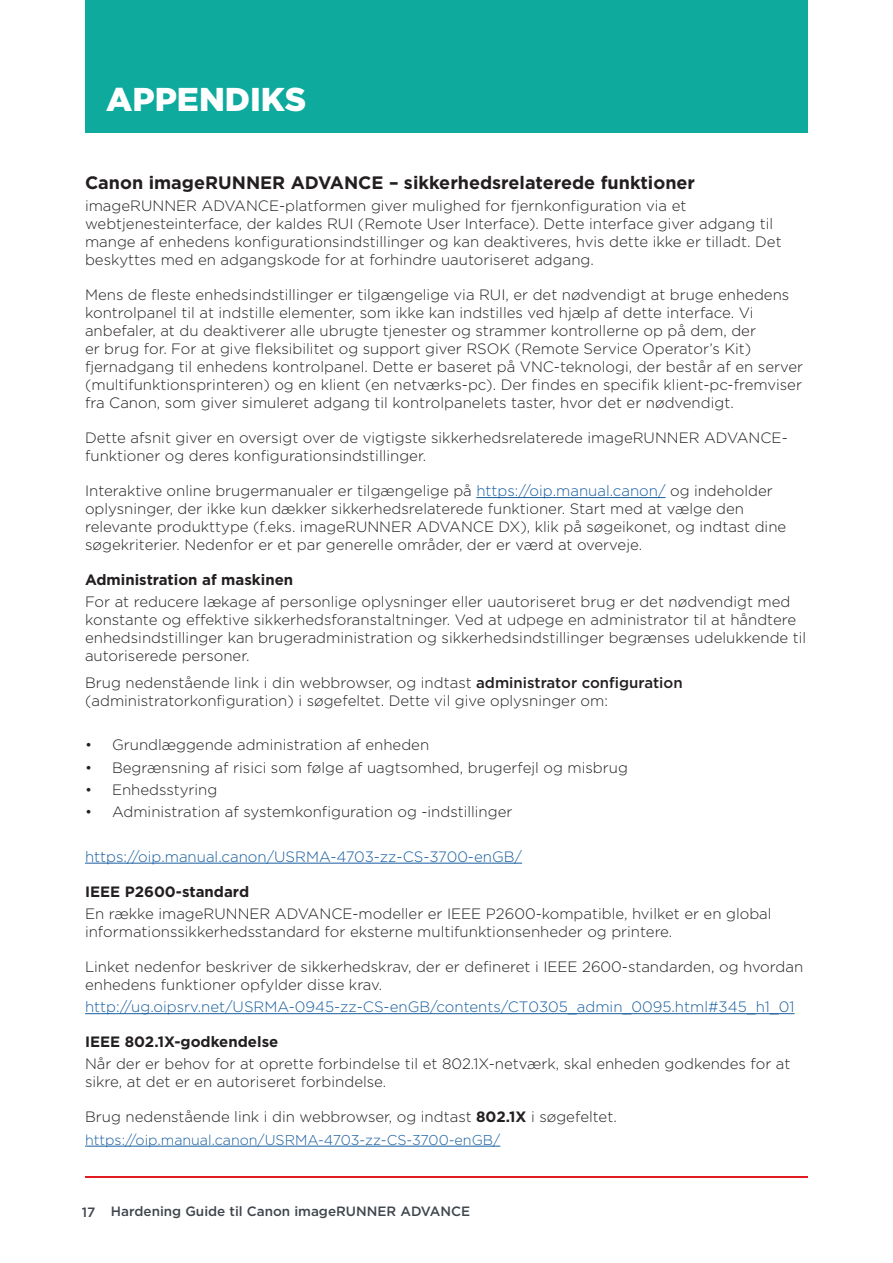
<style>
.page{position:relative;width:893px;height:1263px;background:#fff}
.page>*{position:absolute;margin:0;border:0;box-sizing:border-box;transform-origin:0 0}
.t1{font:900 33px "Gotham";color:#fff}
.t2{font:700 18px "Gotham";color:#231f20}
.t3{font:300 15px/18px "Gotham";color:#231f20}
.t4{font:300 15px "Gotham";color:#175d9e}
.t5{font:700 15px "Gotham";color:#231f20}
.t6{font:300 14.25px "Gotham";color:#175d9e}
.t7{font:500 13.5px "Gotham";color:#3f464d}
.s1{color:#175d9e}
.s2{font-weight:500}
.s3{font-weight:700}
</style>
<div class="page">
<hr style="left:85px;top:1176px;width:723px;height:2px;background:#e21a21">
<hr style="left:476px;top:497px;width:190px;height:1px;background:#175d9e">
<hr style="left:85px;top:863px;width:437px;height:1px;background:#175d9e">
<hr style="left:85px;top:1013px;width:710px;height:1px;background:#175d9e">
<hr style="left:85px;top:1146px;width:415px;height:1px;background:#175d9e">
<div style="left:85px;top:0;width:723px;height:133px;background:#0eaa9e"></div>
<p class="t1" style="left:106px;top:77px;width:201px">APPENDIKS</p>
<p class="t2" style="left:85px;top:170px;width:612px">Canon imageRUNNER ADVANCE – sikkerhedsrelaterede funktioner</p>
<p class="t3" style="left:85px;top:196px;width:698px">imageRUNNER ADVANCE-platformen giver mulighed for fjernkonfiguration via et webtjenesteinterface, der kaldes RUI (Remote User Interface). Dette interface giver adgang til mange af enhedens konfigurationsindstillinger og kan deaktiveres, hvis dette ikke er tilladt. Det beskyttes med en adgangskode for at forhindre uautoriseret adgang.</p>
<p class="t3" style="left:85px;top:285px;width:720px">Mens de fleste enhedsindstillinger er tilgængelige via RUI, er det nødvendigt at bruge enhedens kontrolpanel til at indstille elementer, som ikke kan indstilles ved hjælp af dette interface. Vi anbefaler, at du deaktiverer alle ubrugte tjenester og strammer kontrollerne op på dem, der<br>er brug for. For at give fleksibilitet og support giver RSOK (Remote Service Operator’s Kit) fjernadgang til enhedens kontrolpanel. Dette er baseret på VNC-teknologi, der består af en server (multifunktionsprinteren) og en klient (en netværks-pc). Der findes en specifik klient-pc-fremviser fra Canon, som giver simuleret adgang til kontrolpanelets taster, hvor det er nødvendigt.</p>
<p class="t3" style="left:85px;top:428px;width:704px">Dette afsnit giver en oversigt over de vigtigste sikkerhedsrelaterede imageRUNNER ADVANCE&shy;funktioner og deres konfigurationsindstillinger.</p>
<p class="t3" style="left:85px;top:481px;width:703px">Interaktive online brugermanualer er tilgængelige på <span class="s1">https://oip.manual.canon/</span> og indeholder oplysninger, der ikke kun dækker sikkerhedsrelaterede funktioner. Start med at vælge den relevante produkttype (f.eks. imageRUNNER ADVANCE DX), klik på søgeikonet, og indtast dine søgekriterier. Nedenfor er et par generelle områder, der er værd at overveje.</p>
<p class="t5" style="left:85px;top:570px;width:210px">Administration af maskinen</p>
<p class="t3" style="left:85px;top:593px;width:723px">For at reducere lækage af personlige oplysninger eller uautoriseret brug er det nødvendigt med konstante og effektive sikkerhedsforanstaltninger. Ved at udpege en administrator til at håndtere enhedsindstillinger kan brugeradministration og sikkerhedsindstillinger begrænses udelukkende til autoriserede personer.</p>
<p class="t3" style="left:85px;top:673px;width:599px">Brug nedenstående link i din webbrowser, og indtast <span class="s2">administrator configuration </span>(administratorkonfiguration) i søgefeltet. Dette vil give oplysninger om:</p>
<p class="t3" style="left:85px;top:736px;width:346px">• Grundlæggende administration af enheden</p>
<p class="t3" style="left:85px;top:758px;width:544px">• Begrænsning af risici som følge af uagtsomhed, brugerfejl og misbrug</p>
<p class="t3" style="left:85px;top:780px;width:134px">• Enhedsstyring</p>
<p class="t3" style="left:85px;top:802px;width:429px">• Administration af systemkonfiguration og -indstillinger</p>
<p class="t4" style="left:85px;top:847px;width:439px">https://oip.manual.canon/USRMA-4703-zz-CS-3700-enGB/</p>
<p class="t5" style="left:85px;top:881px;width:166px">IEEE P2600-standard</p>
<p class="t3" style="left:85px;top:904px;width:688px">En række imageRUNNER ADVANCE-modeller er IEEE P2600-kompatible, hvilket er en global informationssikkerhedsstandard for eksterne multifunktionsenheder og printere.</p>
<p class="t3" style="left:85px;top:957px;width:720px">Linket nedenfor beskriver de sikkerhedskrav, der er defineret i IEEE 2600-standarden, og hvordan enhedens funktioner opfylder disse krav.</p>
<p class="t4" style="left:85px;top:997px;width:711px">http://ug.oipsrv.net/USRMA-0945-zz-CS-enGB/contents/CT0305_admin_0095.html#345_h1_01</p>
<p class="t5" style="left:85px;top:1032px;width:195px">IEEE 802.1X-godkendelse</p>
<p class="t3" style="left:85px;top:1055px;width:707px">Når der er behov for at oprette forbindelse til et 802.1X-netværk, skal enheden godkendes for at sikre, at det er en autoriseret forbindelse.</p>
<p class="t3" style="left:85px;top:1108px;width:533px">Brug nedenstående link i din webbrowser, og indtast <span class="s3">802.1X</span> i søgefeltet.</p>
<p class="t6" style="left:85px;top:1131px;width:417px">https://oip.manual.canon/USRMA-4703-zz-CS-3700-enGB/</p>
<p class="t7" style="left:82px;top:1203px;width:15px">17</p>
<p class="t7" style="left:111px;top:1203px;width:361px">Hardening Guide til Canon imageRUNNER ADVANCE</p>
</div>
